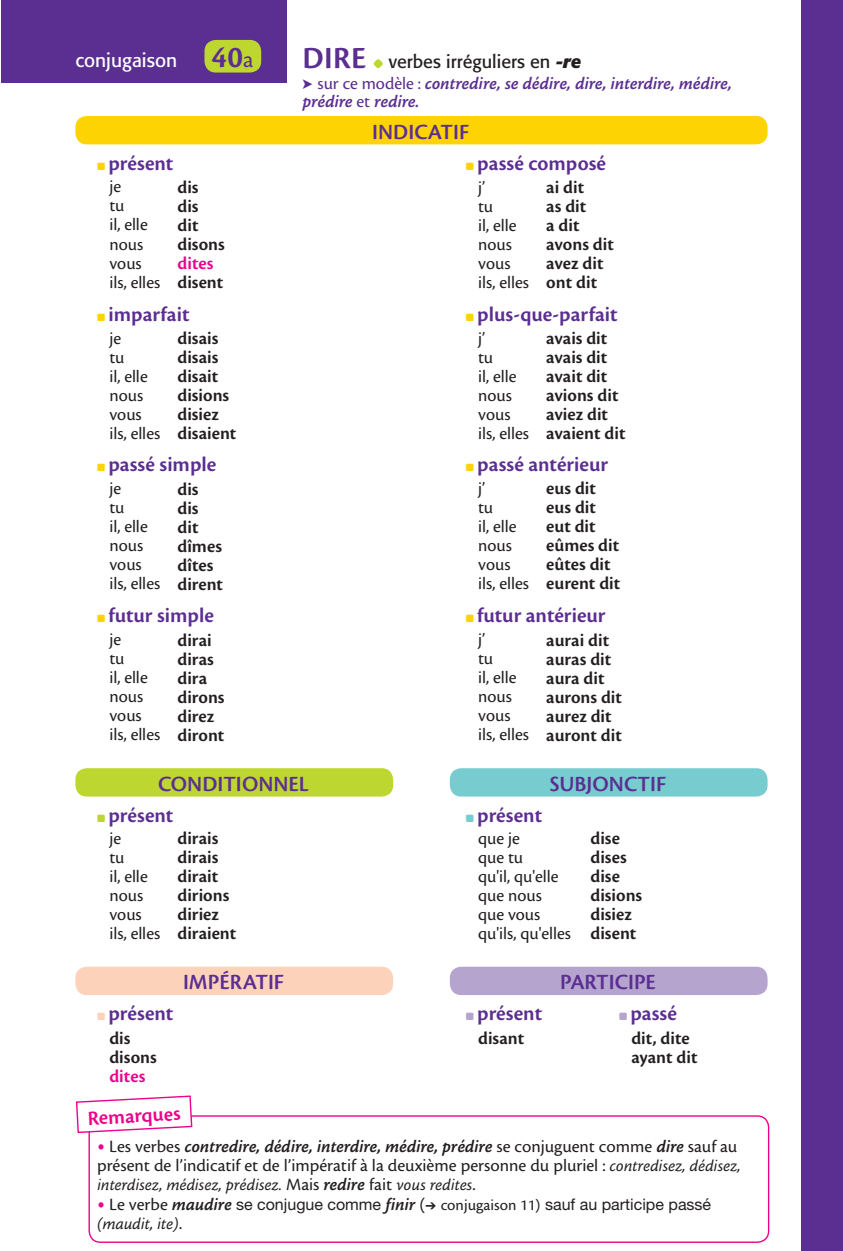
<style>
.page{position:relative;width:843px;height:1251px;background:#fff}
.page>*{position:absolute;margin:0;border:0;box-sizing:border-box;transform-origin:0 0}
.t1{font:600 32px "Cronos Pro";letter-spacing:.015em;color:#5b2e91}
.t2{font:22.6px "Cronos MM 574 11";color:#5b2e91}
.t3{font:600 21.6px "Cronos Pro";color:#5b2e91}
.t4{font:21px "Cronos MM 574 10";color:#ed028c}
.t5{font:19px "Formata";color:#fff}
.t6{font:600 18.6px/19px "Cronos Pro";color:#231f20}
.t7{font:600 18.6px "Cronos Pro";color:#ed028c}
.t8{font:18px/19px "Cronos Pro";color:#231f20}
.t9{font:18px "Cronos MM 408 9";color:#231f20}
.t10{font:18px "Cronos MM It 574 9";color:#231f20}
.t11{font:18px/18px "Cronos MM It 574 9";color:#5b2e91}
.t12{font:18px "Formata";color:#231f20}
.t13{font:17px "Cronos MM It 408 8";color:#231f20}
.t14{font:16px "Helvetica Neue LT Std";color:#231f20}
.s1{font-weight:400;font-size:24px}
.s2{font-family:"Cronos MM 700 16";font-size:32px}
.s3{font-family:"Distro Bats";font-size:12px;color:#bed630}
.s4{font-weight:700;font-style:italic}
.s5{font-family:"Cronos Pro"}
.s6{font-family:"Distro Bats";font-weight:400;font-size:10px;color:#fed304}
.s7{font-family:"Distro Bats";font-weight:400;font-size:10px;color:#bed630}
.s8{font-family:"Distro Bats";font-weight:400;font-size:10px;color:#77ccd0}
.s9{font-family:"Distro Bats";font-weight:400;font-size:10px;color:#fcd2ba}
.s10{font-family:"Distro Bats";font-weight:400;font-size:10px;color:#b5a4ce}
.s11{font-family:"Cronos MM 408 15";font-size:30px;color:#ed028c}
.s12{font-family:"Cronos MM 408 9"}
.s13{font-family:"Cronos MM It 408 8";font-size:17px}
.s14{font-family:"Cronos MM 408 9";font-size:18px}
.s15{font-family:"Cronos MM It 574 9";font-size:18px}
.s16{font-family:"Cronos MM 408 8"}
.s17{font-family:"Helvetica Neue LT Std";font-size:16px}
</style>
<div class="page">
<div style="left:2px;top:0;width:285px;height:83px;background:#5b2e91"></div>
<div style="left:801px;top:0;width:41px;height:1251px;background:#5b2e91"></div>
<div style="left:450px;top:768px;width:317px;height:28px;background:#77ccd0;border-radius:11px"></div>
<div style="left:75px;top:768px;width:318px;height:28px;background:#bed630;border-radius:11px"></div>
<div style="left:75px;top:116px;width:692px;height:28px;background:#fed304;border-radius:11px"></div>
<div style="left:450px;top:966px;width:317px;height:29px;background:#b5a4ce;border-radius:11px"></div>
<div style="left:75px;top:966px;width:318px;height:29px;background:#fcd2ba;border-radius:11px"></div>
<div style="left:88px;top:1115px;width:681px;height:127px;border:1px solid #ed028c;border-radius:11px"></div>
<div style="left:204px;top:40px;width:57px;height:33px;background:#bed630;border-radius:11px"></div>
<svg style="left:75px;top:1095px;width:118px;height:38px"></svg>
<h1 class="t1" style="left:211px;top:39px;width:43px">40<span class="s1">a</span></h1>
<p class="t5" style="left:75px;top:49px;width:171px">conjugaison <span class="s2">25</span></p>
<h1 class="t1" style="left:302px;top:39px;width:65px">DIRE</h1>
<p class="t12" style="left:373px;top:50px;width:209px"><span class="s3">[</span> verbes irréguliers en <span class="s4">-re</span></p>
<p class="t11" style="left:302px;top:74px;width:431px">➤ <span class="s5">sur ce modèle :</span> contredire, se dédire, dire, interdire, médire, prédire <span class="s5">et</span> redire.</p>
<p class="t2" style="left:372px;top:120px;width:98px">INDICATIF</p>
<p class="t3" style="left:97px;top:150px;width:78px"><span class="s6">]</span> présent</p>
<p class="t3" style="left:465px;top:150px;width:142px"><span class="s6">]</span> passé composé</p>
<p class="t8" style="left:109px;top:177px;width:52px">je<br>tu<br>il, elle nous vous ils, elles</p>
<p class="t6" style="left:546px;top:178px;width:69px">ai dit<br>as dit<br>a dit avons dit avez dit ont dit</p>
<p class="t8" style="left:478px;top:178px;width:52px">j’<br>tu<br>il, elle nous vous ils, elles</p>
<p class="t6" style="left:177px;top:178px;width:49px">dis<br>dis<br>dit disons</p>
<p class="t7" style="left:177px;top:253px;width:37px">dites</p>
<p class="t6" style="left:177px;top:273px;width:47px">disent</p>
<p class="t3" style="left:97px;top:301px;width:94px"><span class="s6">]</span> imparfait</p>
<p class="t3" style="left:465px;top:301px;width:154px"><span class="s6">]</span> plus-que-parfait</p>
<p class="t8" style="left:109px;top:328px;width:52px">je<br>tu<br>il, elle nous vous ils, elles</p>
<p class="t6" style="left:177px;top:329px;width:60px">disais disais disait disions disiez disaient</p>
<p class="t8" style="left:478px;top:328px;width:52px">j’<br>tu<br>il, elle nous vous ils, elles</p>
<p class="t6" style="left:546px;top:329px;width:81px">avais dit avais dit avait dit avions dit aviez dit avaient dit</p>
<p class="t3" style="left:97px;top:452px;width:121px"><span class="s6">]</span> passé simple</p>
<p class="t3" style="left:465px;top:452px;width:144px"><span class="s6">]</span> passé antérieur</p>
<p class="t8" style="left:109px;top:479px;width:52px">je<br>tu<br>il, elle nous vous ils, elles</p>
<p class="t6" style="left:177px;top:480px;width:47px">dis dis dit dîmes dîtes dirent</p>
<p class="t8" style="left:478px;top:479px;width:52px">j’<br>tu<br>il, elle nous vous ils, elles</p>
<p class="t6" style="left:546px;top:479px;width:76px">eus dit eus dit eut dit eûmes dit eûtes dit eurent dit</p>
<p class="t3" style="left:97px;top:603px;width:119px"><span class="s6">]</span> futur simple</p>
<p class="t3" style="left:465px;top:603px;width:141px"><span class="s6">]</span> futur antérieur</p>
<p class="t8" style="left:109px;top:630px;width:52px">je<br>tu<br>il, elle nous vous ils, elles</p>
<p class="t6" style="left:177px;top:630px;width:49px">dirai diras dira dirons direz diront</p>
<p class="t2" style="left:158px;top:772px;width:152px">CONDITIONNEL</p>
<p class="t3" style="left:97px;top:802px;width:78px"><span class="s7">]</span> présent</p>
<p class="t8" style="left:109px;top:829px;width:52px">je<br>tu<br>il, elle nous vous ils, elles</p>
<p class="t6" style="left:177px;top:829px;width:60px">dirais dirais dirait dirions diriez diraient</p>
<p class="t8" style="left:478px;top:630px;width:52px">j’<br>tu<br>il, elle nous vous ils, elles</p>
<p class="t6" style="left:546px;top:630px;width:77px">aurai dit auras dit aura dit aurons dit aurez dit auront dit</p>
<p class="t2" style="left:550px;top:772px;width:118px">SUBJONCTIF</p>
<p class="t3" style="left:465px;top:802px;width:78px"><span class="s8">]</span> présent</p>
<p class="t8" style="left:478px;top:829px;width:94px">que je<br>que tu<br>qu'il, qu'elle que nous que vous qu'ils, qu'elles</p>
<p class="t6" style="left:590px;top:829px;width:53px">dise dises dise disions disiez disent</p>
<p class="t3" style="left:97px;top:1001px;width:78px"><span class="s9">]</span> présent</p>
<p class="t6" style="left:109px;top:1028px;width:49px">dis disons</p>
<p class="t7" style="left:109px;top:1065px;width:37px">dites</p>
<p class="t2" style="left:183px;top:970px;width:102px">IMPÉRATIF</p>
<p class="t2" style="left:560px;top:970px;width:97px">PARTICIPE</p>
<p class="t3" style="left:465px;top:1001px;width:78px"><span class="s10">]</span> présent</p>
<p class="t3" style="left:618px;top:1001px;width:60px"><span class="s10">]</span> passé</p>
<p class="t6" style="left:478px;top:1028px;width:48px">disant</p>
<p class="t6" style="left:631px;top:1028px;width:68px">dit, dite ayant dit</p>
<p class="t4" style="left:87px;top:1107px;width:95px;rotate:-3deg">Remarques</p>
<p class="t10" style="left:97px;top:1136px;width:641px"><span class="s11">•</span> <span class="s12">Les verbes</span> contredire, dédire, interdire, médire, prédire <span class="s12">se conjuguent comme</span> dire <span class="s12">sauf au</span></p>
<p class="t9" style="left:97px;top:1155px;width:645px">présent de l’indicatif et de l’impératif à la deuxième personne du pluriel : <span class="s13">contredisez, dédisez,</span></p>
<p class="t13" style="left:97px;top:1175px;width:380px">interdisez, médisez, prédisez. <span class="s14">Mais</span> <span class="s15">redire</span> <span class="s14">fait</span> vous redites<span class="s14">.</span></p>
<p class="t14" style="left:97px;top:1195px;width:615px"><span class="s11">•</span> <span class="s14">Le verbe</span> <span class="s15">maudire</span> se conjugue comme <span class="s15">finir</span> <span class="s14">(</span>➔ <span class="s16">conjugaison 11)</span> sauf au participe passé</p>
<p class="t13" style="left:97px;top:1214px;width:87px">(maudit, ite)<span class="s17">.</span></p>
</div>
